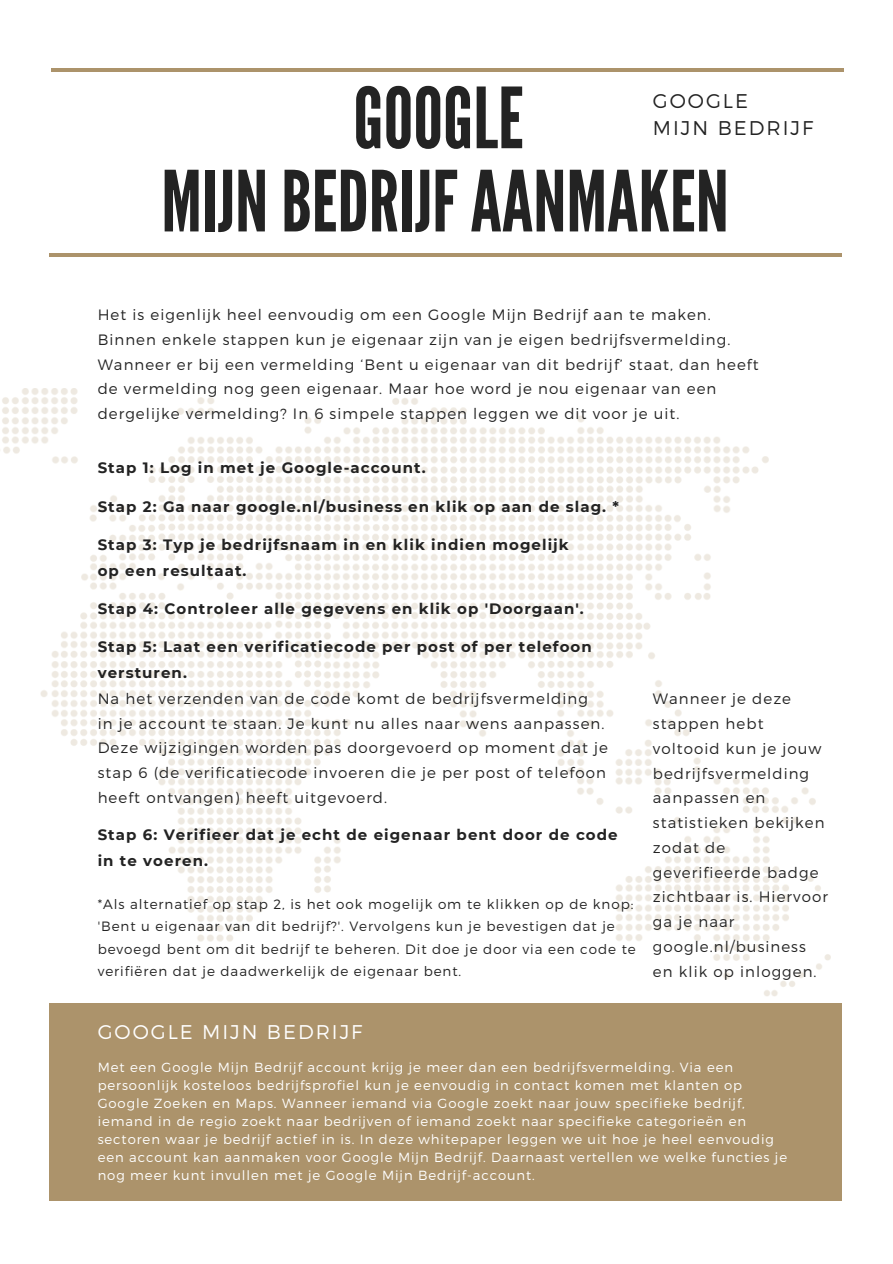
<style>
.page{position:relative;width:893px;height:1264px;background:#fff}
.page>*{position:absolute;margin:0;border:0;box-sizing:border-box;transform-origin:0 0}
.t1{font:83.85px "League Gothic";color:#232323}
.t2{font:300 19.8px "Montserrat";letter-spacing:.1em;color:#232323}
.t3{font:300 19.8px "Montserrat";letter-spacing:.1em;color:#fff}
.t4{font:300 15px/24.8px "Montserrat";letter-spacing:.07em;color:#232323}
.t5{font:700 15px/25.8px "Montserrat";letter-spacing:.07em;color:#232323}
.t6{font:300 13.5px/22.5px "Montserrat";letter-spacing:.07em;color:#232323}
.t7{font:300 13.2px/18px "Montserrat";letter-spacing:.07em;color:#fff}
</style>
<div class="page">
<hr style="left:51px;top:68px;width:792px;height:3px;background:#ac936b">
<img style="left:2px;top:388px;width:828px;height:608px">
<div style="left:49px;top:1003px;width:792px;height:197px;background:#ac936b"></div>
<hr style="left:49px;top:253px;width:792px;height:4px;background:#ac936b">
<p class="t1" style="left:353px;top:70px;width:172px">GOOGLE</p>
<p class="t1" style="left:161px;top:153px;width:569px">MIJNBEDRIJFAANMAKEN</p>
<p class="t2" style="left:653px;top:88px;width:97px">GOOGLE</p>
<p class="t2" style="left:653px;top:115px;width:162px">MIJN BEDRIJF</p>
<p class="t4" style="left:98px;top:301px;width:662px">Het is eigenlijk heel eenvoudig om een Google Mijn Bedrijf aan te maken.<br>Binnen enkele stappen kun je eigenaar zijn van je eigen bedrijfsvermelding.<br>Wanneer er bij een vermelding ‘Bent u eigenaar van dit bedrijf’ staat, dan heeft de vermelding nog geen eigenaar. Maar hoe word je nou eigenaar van een dergelijke vermelding? In 6 simpele stappen leggen we dit voor je uit.</p>
<p class="t5" style="left:98px;top:455px;width:329px">Stap 1: Log in met je Google-account.</p>
<p class="t5" style="left:98px;top:493px;width:523px">Stap 2: Ga naar google.nl/business en klik op aan de slag. *</p>
<p class="t5" style="left:98px;top:531px;width:472px">Stap 3: Typ je bedrijfsnaam in en klik indien mogelijk</p>
<p class="t5" style="left:98px;top:557px;width:150px">op een resultaat.</p>
<p class="t5" style="left:98px;top:595px;width:487px">Stap 4: Controleer alle gegevens en klik op 'Doorgaan'.</p>
<p class="t5" style="left:98px;top:634px;width:495px">Stap 5: Laat een verificatiecode per post of per telefoon versturen.</p>
<p class="t4" style="left:98px;top:685px;width:491px">Na het verzenden van de code komt de bedrijfsvermelding</p>
<p class="t4" style="left:98px;top:710px;width:512px">in je account te staan. Je kunt nu alles naar wens aanpassen.<br>Deze wijzigingen worden pas doorgevoerd op moment dat je stap 6 (de verificatiecode invoeren die je per post of telefoon heeft ontvangen) heeft uitgevoerd.</p>
<p class="t5" style="left:98px;top:821px;width:521px">Stap 6: Verifieer dat je echt de eigenaar bent door de code in te voeren.</p>
<p class="t6" style="left:98px;top:892px;width:539px">*Als alternatief op stap 2, is het ook mogelijk om te klikken op de knop: 'Bent u eigenaar van dit bedrijf?'. Vervolgens kun je bevestigen dat je bevoegd bent om dit bedrijf te beheren. Dit doe je door via een code te verifiëren dat je daadwerkelijk de eigenaar bent.</p>
<p class="t4" style="left:653px;top:686px;width:176px">Wanneer je deze stappen hebt voltooid kun je jouw bedrijfsvermelding aanpassen en statistieken bekijken zodat de geverifieerde badge zichtbaar is. Hiervoor ga je naar google.nl/business en klik op inloggen.</p>
<p class="t3" style="left:98px;top:1019px;width:266px">GOOGLE MIJN BEDRIJF</p>
<p class="t7" style="left:98px;top:1057px;width:691px">Met een Google Mijn Bedrijf account krijg je meer dan een bedrijfsvermelding. Via een persoonlijk kosteloos bedrijfsprofiel kun je eenvoudig in contact komen met klanten op Google Zoeken en Maps. Wanneer iemand via Google zoekt naar jouw specifieke bedrijf, iemand in de regio zoekt naar bedrijven of iemand zoekt naar specifieke categorieën en sectoren waar je bedrijf actief in is. In deze whitepaper leggen we uit hoe je heel eenvoudig een account kan aanmaken voor Google Mijn Bedrijf. Daarnaast vertellen we welke functies je nog meer kunt invullen met je Google Mijn Bedrijf-account.</p>
</div>
